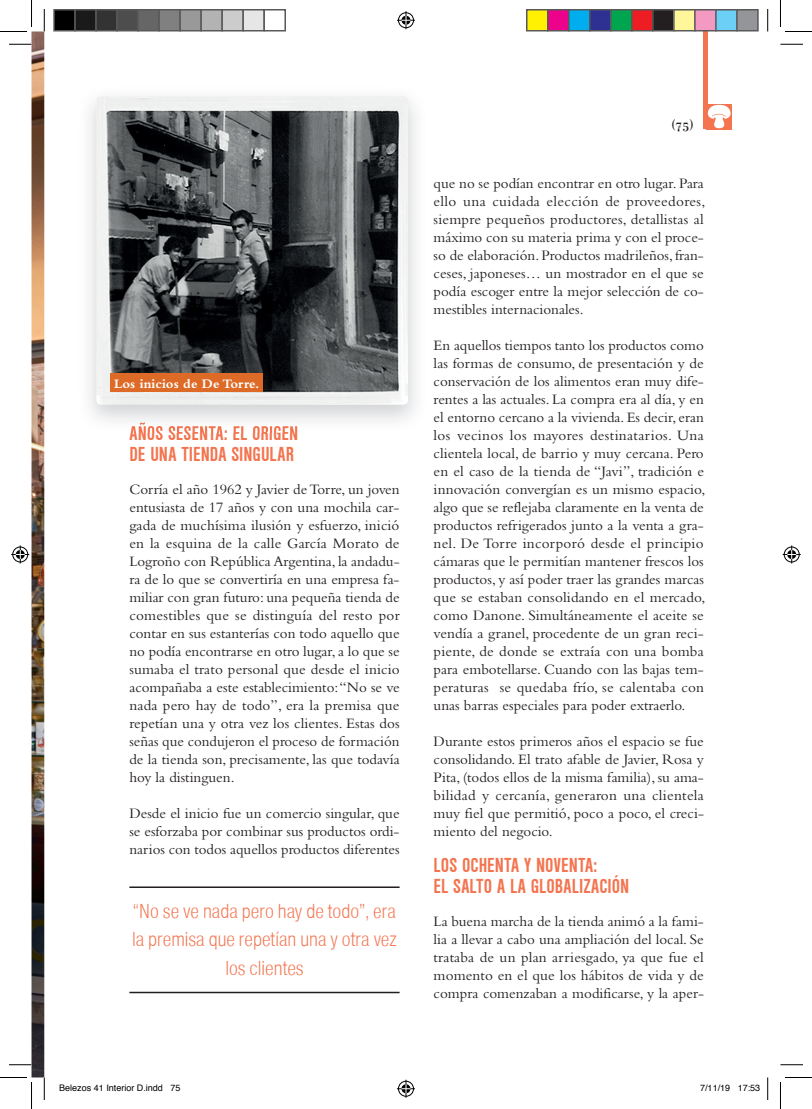
<style>
.page{position:relative;width:812px;height:1109px;background:#fff}
.page>*{position:absolute;margin:0;border:0;box-sizing:border-box;transform-origin:0 0}
.t1{font:700 condensed 21px/21px "Nimbus San D";color:#f3744f}
.t2{font:21px/28.5px "Nimbus San D Ligh Cond";color:#f3744f;text-align:center}
.t3{font:15px/18px "Bembo";color:#231f20;text-align:justify}
.t4{font:700 13.5px "Bembo";color:#fff}
.t5{font:13.5px "Katrina";color:#231f20}
.t6{font:9px "Helvetica";color:#000}
</style>
<div class="page">
<img style="left:32px;top:32px;width:12px;height:741px">
<img style="left:32px;top:773px;width:12px;height:304px">
<img style="left:129px;top:423px;width:169px;height:9px">
<img style="left:96px;top:96px;width:312px;height:309px">
<hr style="left:129px;top:886px;width:270px;height:2px;background:#231f20">
<hr style="left:129px;top:992px;width:270px;height:1px;background:#231f20">
<div style="left:110px;top:373px;width:152px;height:19px;background:#de6a27"></div>
<div style="left:706px;top:104px;width:25px;height:25px;background:#f3744f"></div>
<hr style="left:703px;top:32px;width:4px;height:97px;background:#f3744f">
<svg style="left:707px;top:105px;width:24px;height:23px"></svg>
<svg style="left:9px;top:44px;width:23px;height:1px"></svg>
<svg style="left:780px;top:44px;width:22px;height:1px"></svg>
<svg style="left:9px;top:1064px;width:23px;height:1px"></svg>
<svg style="left:780px;top:1064px;width:22px;height:1px"></svg>
<svg style="left:44px;top:9px;width:1px;height:23px"></svg>
<svg style="left:44px;top:1077px;width:1px;height:23px"></svg>
<svg style="left:767px;top:9px;width:1px;height:23px"></svg>
<svg style="left:767px;top:1077px;width:1px;height:23px"></svg>
<svg style="left:0;top:0;width:32px;height:32px"></svg>
<svg style="left:0;top:1077px;width:32px;height:32px"></svg>
<svg style="left:780px;top:0;width:31px;height:32px"></svg>
<svg style="left:780px;top:1077px;width:31px;height:32px"></svg>
<svg style="left:397px;top:11px;width:18px;height:18px"></svg>
<svg style="left:397px;top:1080px;width:18px;height:18px"></svg>
<svg style="left:11px;top:545px;width:18px;height:18px"></svg>
<svg style="left:782px;top:545px;width:18px;height:18px"></svg>
<div style="left:54px;top:10px;width:21px;height:21px;background:#000"></div>
<div style="left:53px;top:9px;width:23px;height:23px;border:2px solid #595959"></div>
<div style="left:75px;top:10px;width:21px;height:21px;background:#1a1a1a"></div>
<div style="left:74px;top:9px;width:23px;height:23px;border:2px solid #595959"></div>
<div style="left:96px;top:10px;width:21px;height:21px;background:#333"></div>
<div style="left:95px;top:9px;width:23px;height:23px;border:2px solid #595959"></div>
<div style="left:117px;top:10px;width:21px;height:21px;background:#4d4d4d"></div>
<div style="left:116px;top:9px;width:23px;height:23px;border:2px solid #595959"></div>
<div style="left:138px;top:10px;width:21px;height:21px;background:#666"></div>
<div style="left:137px;top:9px;width:23px;height:23px;border:2px solid #595959"></div>
<div style="left:159px;top:10px;width:21px;height:21px;background:#808080"></div>
<div style="left:158px;top:9px;width:23px;height:23px;border:2px solid #595959"></div>
<div style="left:180px;top:10px;width:21px;height:21px;background:#999"></div>
<div style="left:179px;top:9px;width:23px;height:23px;border:2px solid #595959"></div>
<div style="left:201px;top:10px;width:21px;height:21px;background:#b3b3b3"></div>
<div style="left:200px;top:9px;width:23px;height:23px;border:2px solid #595959"></div>
<div style="left:222px;top:10px;width:21px;height:21px;background:#ccc"></div>
<div style="left:221px;top:9px;width:23px;height:23px;border:2px solid #595959"></div>
<div style="left:243px;top:10px;width:21px;height:21px;background:#e6e6e6"></div>
<div style="left:242px;top:9px;width:23px;height:23px;border:2px solid #595959"></div>
<div style="left:263px;top:9px;width:23px;height:23px;border:2px solid #595959"></div>
<div style="left:526px;top:10px;width:21px;height:21px;background:#fff101"></div>
<div style="left:526px;top:9px;width:22px;height:23px;border:2px solid #595959"></div>
<div style="left:547px;top:10px;width:21px;height:21px;background:#ed028c"></div>
<div style="left:547px;top:9px;width:22px;height:23px;border:2px solid #595959"></div>
<div style="left:568px;top:10px;width:21px;height:21px;background:#00aeef"></div>
<div style="left:568px;top:9px;width:22px;height:23px;border:2px solid #595959"></div>
<div style="left:589px;top:10px;width:21px;height:21px;background:#2e3092"></div>
<div style="left:589px;top:9px;width:22px;height:23px;border:2px solid #595959"></div>
<div style="left:610px;top:10px;width:21px;height:21px;background:#00a54f"></div>
<div style="left:610px;top:9px;width:22px;height:23px;border:2px solid #595959"></div>
<div style="left:631px;top:10px;width:21px;height:21px;background:#ee1d23"></div>
<div style="left:631px;top:9px;width:22px;height:23px;border:2px solid #595959"></div>
<div style="left:652px;top:10px;width:21px;height:21px;background:#231f20"></div>
<div style="left:652px;top:9px;width:22px;height:23px;border:2px solid #595959"></div>
<div style="left:673px;top:10px;width:21px;height:21px;background:#fff79a"></div>
<div style="left:673px;top:9px;width:22px;height:23px;border:2px solid #595959"></div>
<div style="left:694px;top:10px;width:21px;height:21px;background:#f499c2"></div>
<div style="left:694px;top:9px;width:22px;height:23px;border:2px solid #595959"></div>
<div style="left:715px;top:10px;width:21px;height:21px;background:#6bcff6"></div>
<div style="left:715px;top:9px;width:22px;height:23px;border:2px solid #595959"></div>
<div style="left:736px;top:10px;width:21px;height:21px;background:#939598"></div>
<div style="left:736px;top:9px;width:22px;height:23px;border:2px solid #595959"></div>
<p class="t4" style="left:114px;top:376px;width:147px">Los inicios de De Torre.</p>
<h1 class="t1" style="left:129px;top:423px;width:170px">AÑOS SESENTA: EL ORIGEN<br>DE UNA TIENDA SINGULAR</h1>
<p class="t3" style="left:129px;top:480px;width:272px">Corría el año 1962 y Javier de Torre, un joven entusiasta de 17 años y con una mochila car&shy;gada de muchísima ilusión y esfuerzo, inició en la esquina de la calle García Morato de Logroño con República Argentina, la andadu&shy;ra de lo que se convertiría en una empresa fa&shy;miliar con gran futuro: una pequeña tienda de comestibles que se distinguía del resto por contar en sus estanterías con todo aquello que no podía encontrarse en otro lugar, a lo que se sumaba el trato personal que desde el inicio acompañaba a este establecimiento: “No se ve nada pero hay de todo”, era la premisa que repetían una y otra vez los clientes. Estas dos señas que condujeron el proceso de formación de la tienda son, precisamente, las que todavía hoy la distinguen.</p>
<p class="t3" style="left:129px;top:804px;width:272px">Desde el inicio fue un comercio singular, que se esforzaba por combinar sus productos ordi&shy;narios con todos aquellos productos diferentes</p>
<h1 class="t2" style="left:132px;top:897px;width:266px">“No se ve nada pero hay de todo”, era la premisa que repetían una y otra vez los clientes</h1>
<p class="t5" style="left:671px;top:116px;width:23px">(75)</p>
<p class="t3" style="left:433px;top:174px;width:273px">que no se podían encontrar en otro lugar. Para ello una cuidada elección de proveedores, siempre pequeños productores, detallistas al máximo con su materia prima y con el proce&shy;so de elaboración. Productos madrileños, fran&shy;ceses, japoneses… un mostrador en el que se podía escoger entre la mejor selección de co&shy;mestibles internacionales.</p>
<p class="t3" style="left:433px;top:336px;width:273px">En aquellos tiempos tanto los productos como las formas de consumo, de presentación y de conservación de los alimentos eran muy dife&shy;rentes a las actuales. La compra era al día, y en el entorno cercano a la vivienda. Es decir, eran los vecinos los mayores destinatarios. Una clientela local, de barrio y muy cercana. Pero en el caso de la tienda de “Javi”, tradición e innovación convergían es un mismo espacio, algo que se reflejaba claramente en la venta de productos refrigerados junto a la venta a gra&shy;nel. De Torre incorporó desde el principio cámaras que le permitían mantener frescos los productos, y así poder traer las grandes marcas que se estaban consolidando en el mercado, como Danone. Simultáneamente el aceite se vendía a granel, procedente de un gran reci&shy;piente, de donde se extraía con una bomba para embotellarse. Cuando con las bajas tem&shy;peraturas se quedaba frío, se calentaba con unas barras especiales para poder extraerlo.</p>
<p class="t3" style="left:433px;top:732px;width:272px">Durante estos primeros años el espacio se fue consolidando. El trato afable de Javier, Rosa y Pita, (todos ellos de la misma familia), su ama&shy;bilidad y cercanía, generaron una clientela muy fiel que permitió, poco a poco, el creci&shy;miento del negocio.</p>
<h1 class="t1" style="left:433px;top:855px;width:197px">LOS OCHENTA Y NOVENTA:<br>EL SALTO A LA GLOBALIZACIÓN</h1>
<p class="t3" style="left:433px;top:912px;width:272px">La buena marcha de la tienda animó a la fami&shy;lia a llevar a cabo una ampliación del local. Se trataba de un plan arriesgado, ya que fue el momento en el que los hábitos de vida y de compra comenzaban a modificarse, y la aper-</p>
<p class="t6" style="left:59px;top:1081px;width:123px">Belezos 41 Interior D.indd 75</p>
<p class="t6" style="left:700px;top:1081px;width:62px">7/11/19 17:53</p>
</div>
